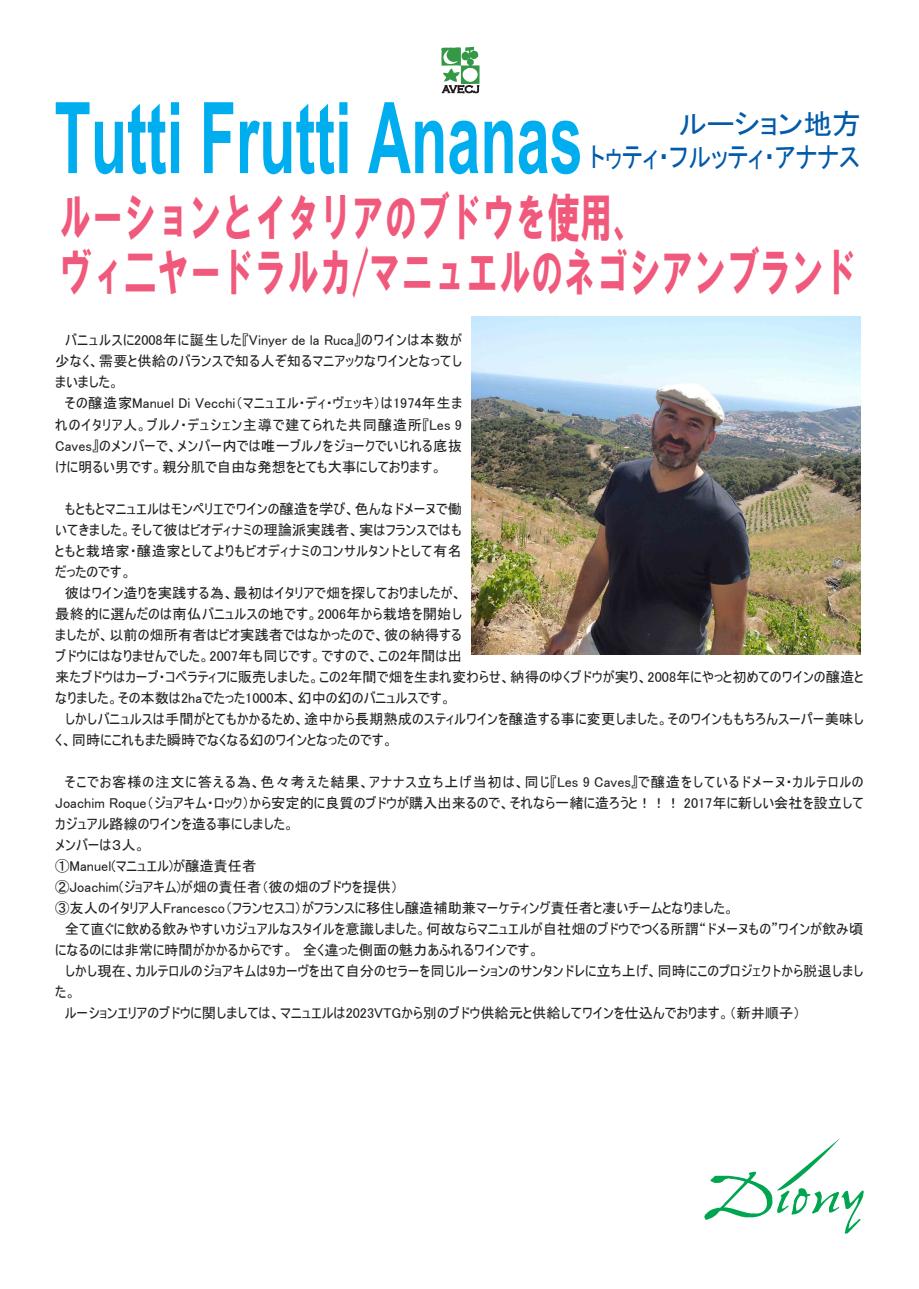
<style>
.page{position:relative;width:919px;height:1289px;background:#fff}
.page>*{position:absolute;margin:0;border:0;box-sizing:border-box;transform-origin:0 0}
.t1{font:700 99px "Arial";color:#00aeef;scale:.6 1}
.t2{font:52.5px/55.5px "HG Soei Kakugothic UB";color:#f0597b;scale:.62 1}
.t3{font:28.8px/32.8px "JK P Gothic";color:#015aaa;text-align:right}
.t4{font:14.25px/21px "MS UI Gothic";letter-spacing:.005em;color:#231f20}
</style>
<div class="page">
<svg style="left:704px;top:1138px;width:160px;height:95px"></svg>
<svg style="left:441px;top:47px;width:38px;height:47px"></svg>
<img style="left:471px;top:316px;width:389px;height:338px">
<h1 class="t1" style="left:54px;top:68px;width:882px">Tutti Frutti Ananas</h1>
<h3 class="t3" style="left:590px;top:107px;width:272px">ルーション地方<br>トゥティ・フルッティ・アナナス</h3>
<h2 class="t2" style="left:59px;top:189px;width:1288px">ルーションとイタリアのブドウを使用、<br>ヴィ二ヤードラルカ/マニュエルのネゴシアンブランド</h2>
<p class="t4" style="left:55px;top:330px;width:408px">　バニュルスに2008年に誕生した『Vinyer de la Ruca』のワインは本数が少なく、需要と供給のバランスで知る人ぞ知るマニアックなワインとなってしまいました。<br>　その醸造家Manuel Di Vecchi（マニュエル・ディ・ヴェッキ）は1974年生まれのイタリア人。ブルノ・デュシェン主導で建てられた共同醸造所『Les 9<br>Caves』のメンバーで、メンバー内では唯一ブルノをジョークでいじれる底抜けに明るい男です。親分肌で自由な発想をとても大事にしております。</p>
<p class="t4" style="left:55px;top:498px;width:809px">　もともとマニュエルはモンペリエでワインの醸造を学び、色んなドメーヌで働<br>いてきました。そして彼はビオディナミの理論派実践者、実はフランスではも<br>ともと栽培家・醸造家としてよりもビオディナミのコンサルタントとして有名<br>だったのです。<br>　彼はワイン造りを実践する為、最初はイタリアで畑を探しておりましたが、<br>最終的に選んだのは南仏バニュルスの地です。2006年から栽培を開始し<br>ましたが、以前の畑所有者はビオ実践者ではなかったので、彼の納得する<br>ブドウにはなりませんでした。2007年も同じです。ですので、この2年間は出<br>来たブドウはカーブ・コぺラティフに販売しました。この2年間で畑を生まれ変わらせ、納得のゆくブドウが実り、2008年にやっと初めてのワインの醸造となりました。その本数は2haでたった1000本、幻中の幻のバニュルスです。<br>　しかしバニュルスは手間がとてもかかるため、途中から長期熟成のスティルワインを醸造する事に変更しました。そのワインももちろんスーパー美味しく、同時にこれもまた瞬時でなくなる幻のワインとなったのです。</p>
<p class="t4" style="left:55px;top:771px;width:809px">　そこでお客様の注文に答える為、色々考えた結果、アナナス立ち上げ当初は、同じ『Les 9 Caves』で醸造をしているドメーヌ・カルテロルのJoachim Roque（ジョアキム・ロック）から安定的に良質のブドウが購入出来るので、それなら一緒に造ろうと！！！ 2017年に新しい会社を設立してカジュアル路線のワインを造る事にしました。<br>メンバーは３人。<br>①Manuel(マニュエル)が醸造責任者<br>②Joachim(ジョアキム)が畑の責任者（彼の畑のブドウを提供）<br>③友人のイタリア人Francesco（フランセスコ）がフランスに移住し醸造補助兼マーケティング責任者と凄いチームとなりました。<br>　全て直ぐに飲める飲みやすいカジュアルなスタイルを意識しました。何故ならマニュエルが自社畑のブドウでつくる所謂“ドメーヌもの”ワインが飲み頃になるのには非常に時間がかかるからです。　全く違った側面の魅力あふれるワインです。<br>　しかし現在、カルテロルのジョアキムは9カーヴを出て自分のセラーを同じルーションのサンタンドレに立ち上げ、同時にこのプロジェクトから脱退しました。<br>　ルーションエリアのブドウに関しましては、マニュエルは2023VTGから別のブドウ供給元と供給してワインを仕込んでおります。（新井順子）</p>
</div>
